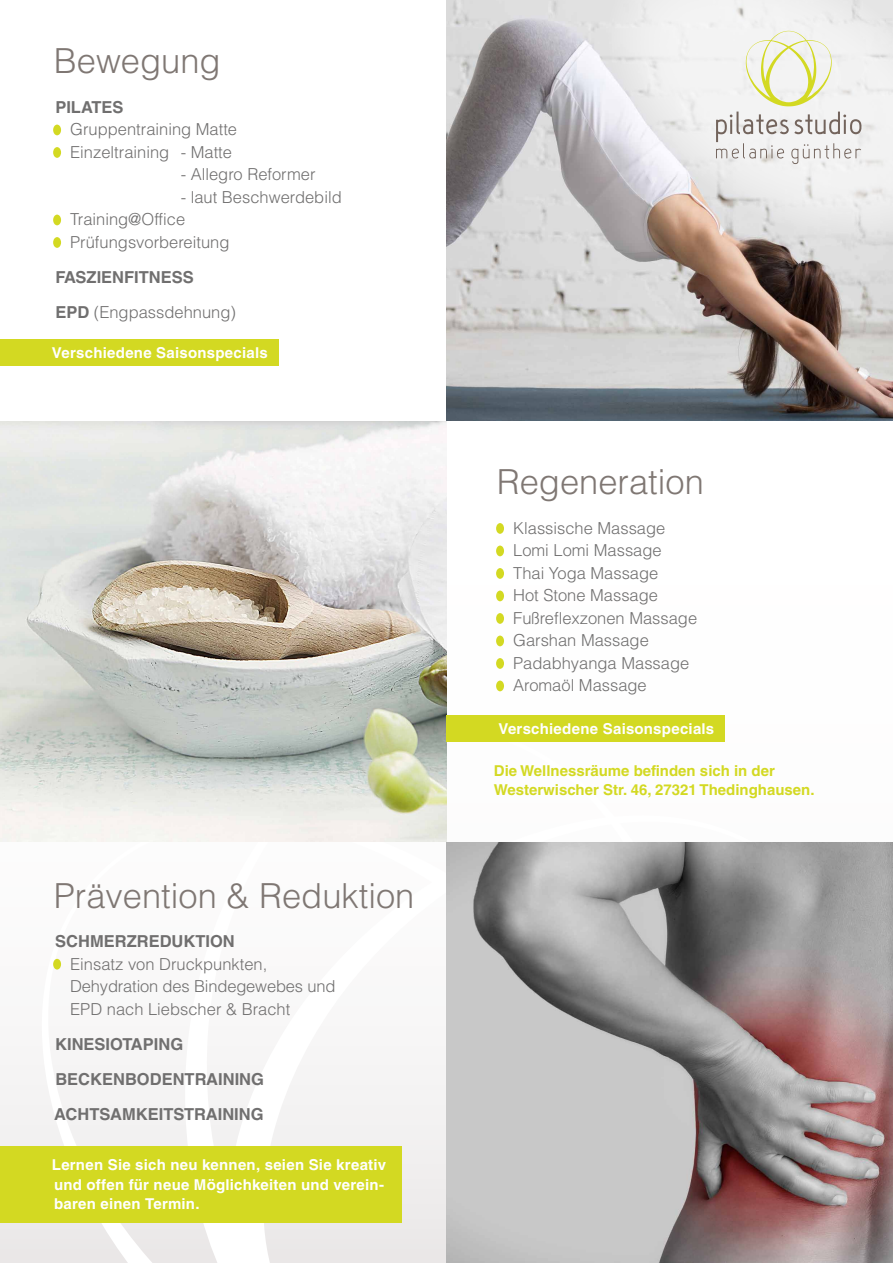
<style>
.page{position:relative;width:893px;height:1263px;background:#fff}
.page>*{position:absolute;margin:0;border:0;box-sizing:border-box;transform-origin:0 0}
.t1{font:300 34.5px "Helvetica LT Std";color:#7f7773}
.t2{font:300 16.5px/22.5px "Helvetica LT Std";color:#706f6f}
.t3{font:700 16.5px/35.2px "Helvetica LT Std";color:#706f6f}
.t4{font:700 15px/19.5px "Helvetica LT Std";letter-spacing:.015em;color:#fff}
.t5{font:700 15px/19.5px "Helvetica LT Std";color:#d3d922}
.s1{font-weight:300}
</style>
<div class="page">
<svg style="left:42px;top:742px;width:810px;height:521px"></svg>
<img style="left:446px;top:0;width:447px;height:421px">
<img style="left:0;top:421px;width:446px;height:421px">
<img style="left:446px;top:842px;width:447px;height:420px">
<div style="left:53px;top:959px;width:8px;height:10px;background:#d3d922;border-radius:50%"></div>
<div style="left:0;top:1146px;width:402px;height:76px;background:#d3d922"></div>
<div style="left:53px;top:125px;width:8px;height:10px;background:#d3d922;border-radius:50%"></div>
<div style="left:53px;top:147px;width:8px;height:11px;background:#d3d922;border-radius:50%"></div>
<div style="left:53px;top:215px;width:8px;height:10px;background:#d3d922;border-radius:50%"></div>
<div style="left:53px;top:237px;width:8px;height:11px;background:#d3d922;border-radius:50%"></div>
<div style="left:0;top:339px;width:279px;height:27px;background:#d3d922"></div>
<svg style="left:582px;top:0;width:311px;height:258px;fill:#ebebeb"></svg>
<svg style="left:746px;top:31px;width:86px;height:75px"></svg>
<svg style="left:716px;top:112px;width:145px;height:52px"></svg>
<div style="left:496px;top:523px;width:8px;height:11px;background:#d3d922;border-radius:50%"></div>
<div style="left:496px;top:546px;width:8px;height:10px;background:#d3d922;border-radius:50%"></div>
<div style="left:496px;top:568px;width:8px;height:11px;background:#d3d922;border-radius:50%"></div>
<div style="left:496px;top:591px;width:8px;height:10px;background:#d3d922;border-radius:50%"></div>
<div style="left:496px;top:613px;width:8px;height:11px;background:#d3d922;border-radius:50%"></div>
<div style="left:496px;top:636px;width:8px;height:10px;background:#d3d922;border-radius:50%"></div>
<div style="left:496px;top:658px;width:8px;height:11px;background:#d3d922;border-radius:50%"></div>
<div style="left:496px;top:681px;width:8px;height:10px;background:#d3d922;border-radius:50%"></div>
<div style="left:446px;top:715px;width:279px;height:27px;background:#d3d922"></div>
<h1 class="t1" style="left:54px;top:40px;width:168px">Bewegung</h1>
<p class="t3" style="left:55px;top:89px;width:70px">PILATES</p>
<p class="t2" style="left:70px;top:118px;width:168px">Gruppentraining Matte<br>Einzeltraining - Matte</p>
<p class="t2" style="left:181px;top:163px;width:136px">- Allegro Reformer</p>
<p class="t2" style="left:70px;top:186px;width:273px;text-indent:110px">- laut Beschwerdebild<br>Training@Office<br>Prüfungsvorbereitung</p>
<p class="t3" style="left:55px;top:259px;width:182px">FASZIENFITNESS<br>EPD <span class="s1">(Engpassdehnung)</span></p>
<p class="t4" style="left:52px;top:343px;width:217px">Verschiedene Saisonspecials</p>
<h1 class="t1" style="left:54px;top:874px;width:362px">Prävention &amp; Reduktion</h1>
<p class="t3" style="left:55px;top:923px;width:181px">SCHMERZREDUKTION</p>
<p class="t2" style="left:70px;top:952px;width:267px">Einsatz von Druckpunkten,<br>Dehydration des Bindegewebes und<br>EPD nach Liebscher &amp; Bracht</p>
<p class="t3" style="left:54px;top:1026px;width:211px">KINESIOTAPING<br>BECKENBODENTRAINING<br>ACHTSAMKEITSTRAINING</p>
<p class="t4" style="left:52px;top:1155px;width:336px">Lernen Sie sich neu kennen, seien Sie kreativ und offen für neue Möglichkeiten und verein&shy;baren einen Termin.</p>
<h1 class="t1" style="left:497px;top:460px;width:209px">Regeneration</h1>
<p class="t2" style="left:513px;top:516px;width:186px">Klassische Massage<br>Lomi Lomi Massage<br>Thai Yoga Massage<br>Hot Stone Massage<br>Fußreflexzonen Massage<br>Garshan Massage<br>Padabhyanga Massage<br>Aromaöl Massage</p>
<p class="t4" style="left:498px;top:718px;width:217px">Verschiedene Saisonspecials</p>
<p class="t5" style="left:494px;top:761px;width:322px">Die Wellnessräume befinden sich in der<br>Westerwischer Str. 46, 27321 Thedinghausen.</p>
</div>
